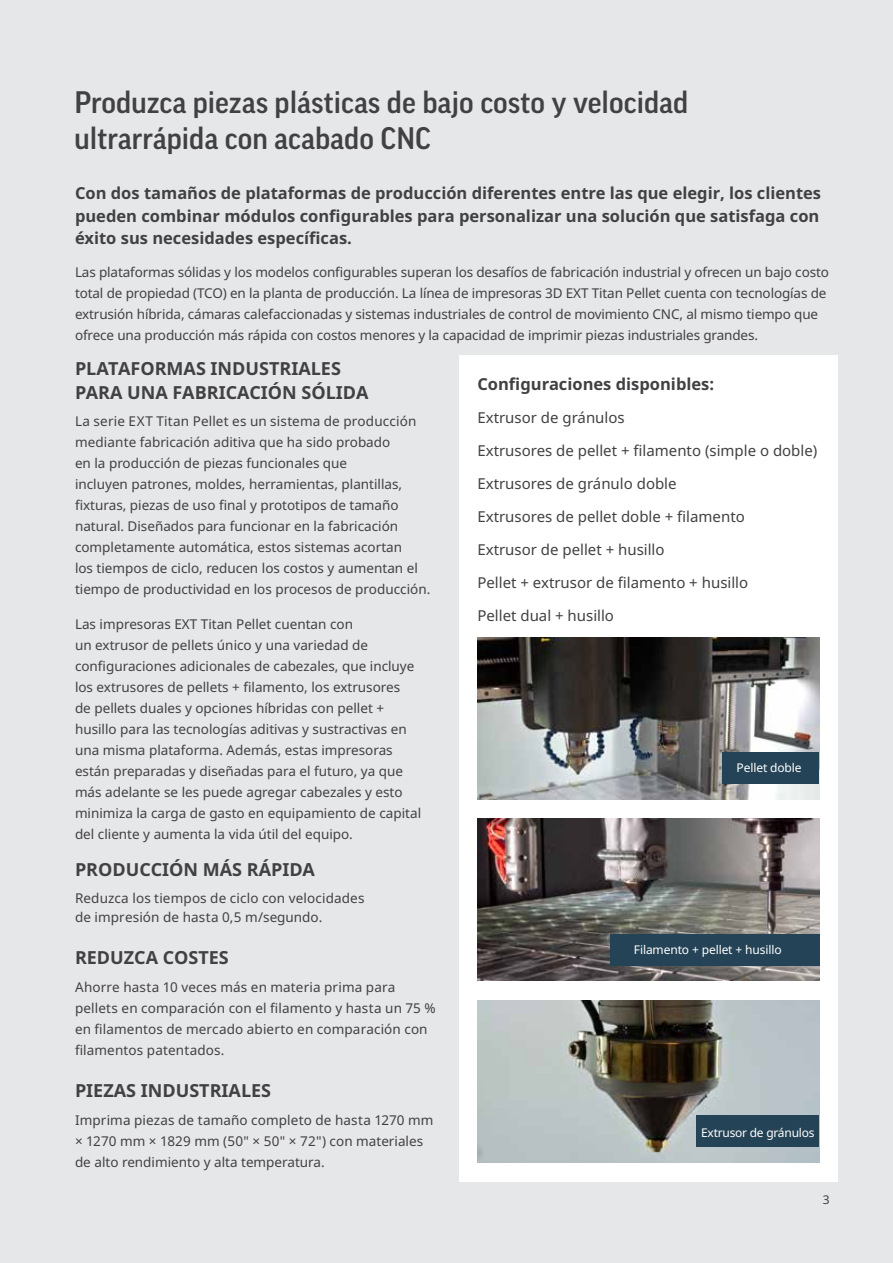
<style>
.page{position:relative;width:893px;height:1263px;background:#e6e7e8}
.page>*{position:absolute;margin:0;border:0;box-sizing:border-box;transform-origin:0 0}
.t1{font:500 30px/36px "Good Pro";color:#414042}
.t2{font:700 18px/24px "Noto Sans";color:#414042}
.t3{font:700 16.5px/22.5px "Noto Sans";color:#414042;text-align:justify}
.t4{font:15px "Noto Sans";color:#414042}
.t5{font:13.5px/21px "Noto Sans";color:#414042}
.t6{font:12px "Noto Sans";letter-spacing:-.01em;color:#fff}
.t7{font:12px "Noto Sans";color:#414042}
</style>
<div class="page">
<div style="left:459px;top:355px;width:378px;height:827px;background:#fff"></div>
<img style="left:477px;top:637px;width:342px;height:162px">
<img style="left:477px;top:819px;width:342px;height:162px">
<div style="left:722px;top:752px;width:97px;height:32px;background:#254356"></div>
<img style="left:477px;top:1000px;width:342px;height:162px">
<div style="left:610px;top:934px;width:209px;height:31px;background:#254356"></div>
<div style="left:697px;top:1115px;width:122px;height:32px;background:#254356"></div>
<h1 class="t1" style="left:75px;top:84px;width:615px">Produzca piezas plásticas de bajo costo y velocidad ultrarrápida con acabado CNC</h1>
<p class="t3" style="left:75px;top:182px;width:748px">Con dos tamaños de plataformas de producción diferentes entre las que elegir, los clientes pueden combinar módulos configurables para personalizar una solución que satisfaga con éxito sus necesidades específicas.</p>
<p class="t5" style="left:75px;top:262px;width:755px">Las plataformas sólidas y los modelos configurables superan los desafíos de fabricación industrial y ofrecen un bajo costo total de propiedad (TCO) en la planta de producción. La línea de impresoras 3D EXT Titan Pellet cuenta con tecnologías de extrusión híbrida, cámaras calefaccionadas y sistemas industriales de control de movimiento CNC, al mismo tiempo que ofrece una producción más rápida con costos menores y la capacidad de imprimir piezas industriales grandes.</p>
<p class="t3" style="left:477px;top:372px;width:238px">Configuraciones disponibles:</p>
<p class="t4" style="left:477px;top:409px;width:149px">Extrusor de gránulos</p>
<p class="t4" style="left:477px;top:442px;width:341px">Extrusores de pellet + filamento (simple o doble)</p>
<p class="t4" style="left:477px;top:475px;width:201px">Extrusores de gránulo doble</p>
<p class="t4" style="left:477px;top:508px;width:269px">Extrusores de pellet doble + filamento</p>
<p class="t4" style="left:477px;top:541px;width:189px">Extrusor de pellet + husillo</p>
<p class="t4" style="left:477px;top:574px;width:272px">Pellet + extrusor de filamento + husillo</p>
<p class="t4" style="left:477px;top:607px;width:138px">Pellet dual + husillo</p>
<h2 class="t2" style="left:75px;top:356px;width:295px">PLATAFORMAS INDUSTRIALES<br>PARA UNA FABRICACIÓN SÓLIDA</h2>
<p class="t5" style="left:75px;top:411px;width:357px">La serie EXT Titan Pellet es un sistema de producción mediante fabricación aditiva que ha sido probado<br>en la producción de piezas funcionales que<br>incluyen patrones, moldes, herramientas, plantillas, fixturas, piezas de uso final y prototipos de tamaño natural. Diseñados para funcionar en la fabricación completamente automática, estos sistemas acortan<br>los tiempos de ciclo, reducen los costos y aumentan el tiempo de productividad en los procesos de producción.</p>
<p class="t5" style="left:75px;top:614px;width:348px">Las impresoras EXT Titan Pellet cuentan con<br>un extrusor de pellets único y una variedad de configuraciones adicionales de cabezales, que incluye los extrusores de pellets + filamento, los extrusores<br>de pellets duales y opciones híbridas con pellet + husillo para las tecnologías aditivas y sustractivas en una misma plataforma. Además, estas impresoras están preparadas y diseñadas para el futuro, ya que más adelante se les puede agregar cabezales y esto minimiza la carga de gasto en equipamiento de capital del cliente y aumenta la vida útil del equipo.</p>
<h2 class="t2" style="left:75px;top:857px;width:242px">PRODUCCIÓN MÁS RÁPIDA</h2>
<p class="t5" style="left:75px;top:888px;width:291px;line-height:19.5px">Reduzca los tiempos de ciclo con velocidades de impresión de hasta 0,5 m/segundo.</p>
<h2 class="t2" style="left:75px;top:945px;width:155px">REDUZCA COSTES</h2>
<p class="t5" style="left:75px;top:977px;width:362px">Ahorre hasta 10 veces más en materia prima para pellets en comparación con el filamento y hasta un 75 % en filamentos de mercado abierto en comparación con filamentos patentados.</p>
<h2 class="t2" style="left:75px;top:1078px;width:198px">PIEZAS INDUSTRIALES</h2>
<p class="t5" style="left:75px;top:1109px;width:360px">Imprima piezas de tamaño completo de hasta 1270 mm × 1270 mm × 1829 mm (50" × 50" × 72") con materiales de alto rendimiento y alta temperatura.</p>
<p class="t6" style="left:737px;top:761px;width:67px">Pellet doble</p>
<p class="t6" style="left:634px;top:942px;width:149px">Filamento + pellet + husillo</p>
<p class="t6" style="left:701px;top:1126px;width:115px">Extrusor de gránulos</p>
<p class="t7" style="left:823px;top:1193px;width:8px">3</p>
</div>
